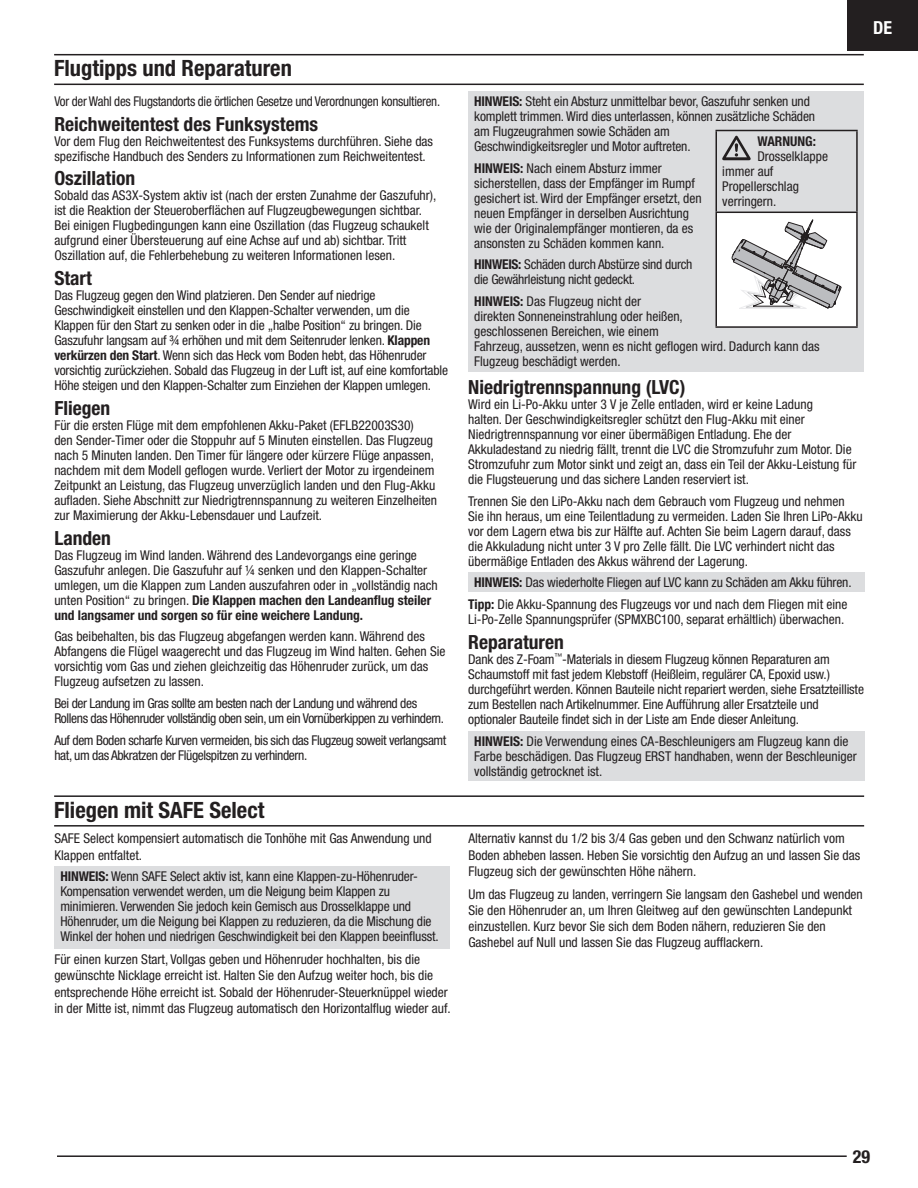
<style>
.page{position:relative;width:918px;height:1188px;background:#fff}
.page>*{position:absolute;margin:0;border:0;box-sizing:border-box;transform-origin:0 0}
.Header_copy{font:700 condensed 22.5px "Helvetica Neue LT Std";color:#231f20}
.subhead{font:700 condensed 19.5px "Helvetica Neue LT Std";color:#231f20}
.t1{font:700 condensed 18px "Helvetica Neue LT Std";color:#fff}
.t2{font:700 condensed 18px "Helvetica Neue LT Std";color:#231f20}
.Body_Text{font:condensed 13.5px/15px "Helvetica Neue LT Std";color:#231f20}
.Numbered_List{font:condensed 13.5px/16.2px "Helvetica Neue LT Std";color:#231f20}
.Body_Text-2{font:condensed 13.5px/15px "Helvetica Neue LT Std";letter-spacing:-.03em;color:#231f20}
.Body_Text-3{font:condensed 13.5px "Helvetica Neue LT Std";letter-spacing:-.02em;color:#231f20;scale:.96 1}
.Body_Text-4{font:condensed 13.5px/15px "Helvetica Neue LT Std";letter-spacing:-.02em;color:#231f20}
.Body{font:condensed 13.5px "Helvetica Neue LT Std";color:#231f20}
.Body-2{font:700 condensed 13.5px "Helvetica Neue LT Std";color:#231f20}
.s1{font-weight:700}
</style>
<div class="page">
<div style="left:847px;top:0;width:71px;height:51px;background:#231f20"></div>
<hr style="left:57px;top:1155px;width:790px;height:2px;background:#231f20">
<div style="left:469px;top:573px;width:396px;height:19px;background:#dcdddf"></div>
<div style="left:468px;top:731px;width:397px;height:49px;background:#dcdddf"></div>
<div style="left:468px;top:92px;width:396px;height:280px;background:#dcdddf"></div>
<hr style="left:54px;top:54px;width:810px;height:1px;background:#231f20">
<hr style="left:54px;top:84px;width:810px;height:1px;background:#231f20">
<div style="left:716px;top:212px;width:141px;height:115px;background:#fff"></div>
<hr style="left:716px;top:130px;width:142px;height:1px;background:#231f20">
<hr style="left:716px;top:131px;width:1px;height:81px;background:#231f20">
<hr style="left:856px;top:131px;width:2px;height:81px;background:#231f20">
<hr style="left:716px;top:212px;width:142px;height:1px;background:#231f20">
<hr style="left:716px;top:213px;width:1px;height:113px;background:#231f20">
<hr style="left:856px;top:213px;width:2px;height:113px;background:#231f20">
<hr style="left:716px;top:326px;width:142px;height:2px;background:#231f20">
<svg style="left:722px;top:136px;width:29px;height:24px"></svg>
<svg style="left:732px;top:219px;width:109px;height:90px"></svg>
<div style="left:54px;top:866px;width:396px;height:83px;background:#dcdddf"></div>
<hr style="left:54px;top:795px;width:810px;height:2px;background:#231f20">
<hr style="left:54px;top:825px;width:810px;height:2px;background:#231f20">
<p class="Header_copy" style="left:54px;top:54px;width:239px">Flugtipps und Reparaturen</p>
<p class="Body_Text-3" style="left:54px;top:93px;width:403px">Vor der Wahl des Flugstandorts die örtlichen Gesetze und Verordnungen konsultieren.</p>
<p class="subhead" style="left:54px;top:112px;width:265px">Reichweitentest des Funksystems</p>
<p class="Body_Text" style="left:54px;top:133px;width:380px">Vor dem Flug den Reichweitentest des Funksystems durchführen. Siehe das spezifische Handbuch des Senders zu Informationen zum Reichweitentest.</p>
<p class="subhead" style="left:54px;top:167px;width:82px">Oszillation</p>
<p class="Body_Text" style="left:54px;top:188px;width:383px">Sobald das AS3X-System aktiv ist (nach der ersten Zunahme der Gaszufuhr), ist die Reaktion der Steueroberflächen auf Flugzeugbewegungen sichtbar.<br>Bei einigen Flugbedingungen kann eine Oszillation (das Flugzeug schaukelt aufgrund einer Übersteuerung auf eine Achse auf und ab) sichtbar. Tritt Oszillation auf, die Fehlerbehebung zu weiteren Informationen lesen.</p>
<p class="subhead" style="left:54px;top:266px;width:39px">Start</p>
<p class="Body_Text" style="left:54px;top:288px;width:395px">Das Flugzeug gegen den Wind platzieren. Den Sender auf niedrige Geschwindigkeit einstellen und den Klappen-Schalter verwenden, um die Klappen für den Start zu senken oder in die „halbe Position“ zu bringen. Die Gaszufuhr langsam auf ¾ erhöhen und mit dem Seitenruder lenken. <span class="s1">Klappen verkürzen den Start</span>. Wenn sich das Heck vom Boden hebt, das Höhenruder vorsichtig zurückziehen. Sobald das Flugzeug in der Luft ist, auf eine komfortable Höhe steigen und den Klappen-Schalter zum Einziehen der Klappen umlegen.</p>
<p class="subhead" style="left:54px;top:396px;width:57px">Fliegen</p>
<p class="Body_Text" style="left:54px;top:418px;width:384px">Für die ersten Flüge mit dem empfohlenen Akku-Paket (EFLB22003S30)<br>den Sender-Timer oder die Stoppuhr auf 5 Minuten einstellen. Das Flugzeug nach 5 Minuten landen. Den Timer für längere oder kürzere Flüge anpassen, nachdem mit dem Modell geflogen wurde. Verliert der Motor zu irgendeinem Zeitpunkt an Leistung, das Flugzeug unverzüglich landen und den Flug-Akku aufladen. Siehe Abschnitt zur Niedrigtrennspannung zu weiteren Einzelheiten zur Maximierung der Akku-Lebensdauer und Laufzeit.</p>
<p class="subhead" style="left:54px;top:526px;width:58px">Landen</p>
<p class="Body_Text" style="left:54px;top:547px;width:385px">Das Flugzeug im Wind landen. Während des Landevorgangs eine geringe Gaszufuhr anlegen. Die Gaszufuhr auf ¼ senken und den Klappen-Schalter umlegen, um die Klappen zum Landen auszufahren oder in „vollständig nach unten Position“ zu bringen. <span class="s1">Die Klappen machen den Landeanflug steiler und langsamer und sorgen so für eine weichere Landung.</span></p>
<p class="Body_Text" style="left:54px;top:629px;width:393px">Gas beibehalten, bis das Flugzeug abgefangen werden kann. Während des Abfangens die Flügel waagerecht und das Flugzeug im Wind halten. Gehen Sie vorsichtig vom Gas und ziehen gleichzeitig das Höhenruder zurück, um das Flugzeug aufsetzen zu lassen.</p>
<p class="Body_Text-2" style="left:54px;top:696px;width:391px">Bei der Landung im Gras sollte am besten nach der Landung und während des<br>Rollens das Höhenruder vollständig oben sein, um ein Vornüberkippen zu verhindern.</p>
<p class="Body_Text-2" style="left:54px;top:733px;width:394px">Auf dem Boden scharfe Kurven vermeiden, bis sich das Flugzeug soweit verlangsamt hat, um das Abkratzen der Flügelspitzen zu verhindern.</p>
<p class="Header_copy" style="left:54px;top:796px;width:212px">Fliegen mit SAFE Select</p>
<p class="Numbered_List" style="left:54px;top:830px;width:379px">SAFE Select kompensiert automatisch die Tonhöhe mit Gas Anwendung und<br>Klappen entfaltet.</p>
<p class="Numbered_List" style="left:60px;top:869px;width:380px;line-height:15px"><span class="s1">HINWEIS:</span> Wenn SAFE Select aktiv ist, kann eine Klappen-zu-Höhenruder-Kompensation verwendet werden, um die Neigung beim Klappen zu minimieren. Verwenden Sie jedoch kein Gemisch aus Drosselklappe und Höhenruder, um die Neigung bei Klappen zu reduzieren, da die Mischung die Winkel der hohen und niedrigen Geschwindigkeit bei den Klappen beeinflusst.</p>
<p class="Numbered_List" style="left:54px;top:951px;width:398px">Für einen kurzen Start, Vollgas geben und Höhenruder hochhalten, bis die gewünschte Nicklage erreicht ist. Halten Sie den Aufzug weiter hoch, bis die entsprechende Höhe erreicht ist. Sobald der Höhenruder-Steuerknüppel wieder in der Mitte ist, nimmt das Flugzeug automatisch den Horizontalflug wieder auf.</p>
<h3 class="t1" style="left:873px;top:17px;width:20px">DE</h3>
<p class="Body_Text" style="left:474px;top:94px;width:343px"><span class="s1">HINWEIS:</span> Steht ein Absturz unmittelbar bevor, Gaszufuhr senken und komplett trimmen. Wird dies unterlassen, können zusätzliche Schäden am Flugzeugrahmen sowie Schäden am<br>Geschwindigkeitsregler und Motor auftreten.</p>
<p class="Body_Text" style="left:474px;top:160px;width:229px"><span class="s1">HINWEIS:</span> Nach einem Absturz immer sicherstellen, dass der Empfänger im Rumpf gesichert ist. Wird der Empfänger ersetzt, den neuen Empfänger in derselben Ausrichtung wie der Originalempfänger montieren, da es ansonsten zu Schäden kommen kann.</p>
<p class="Body_Text-4" style="left:474px;top:257px;width:220px"><span class="s1">HINWEIS:</span> Schäden durch Abstürze sind durch die Gewährleistung nicht gedeckt.</p>
<p class="Body_Text" style="left:474px;top:294px;width:347px"><span class="s1">HINWEIS:</span> Das Flugzeug nicht der<br>direkten Sonneneinstrahlung oder heißen,<br>geschlossenen Bereichen, wie einem<br>Fahrzeug, aussetzen, wenn es nicht geflogen wird. Dadurch kann das Flugzeug beschädigt werden.</p>
<p class="subhead" style="left:468px;top:375px;width:219px">Niedrigtrennspannung (LVC)</p>
<p class="Body_Text" style="left:468px;top:397px;width:390px">Wird ein Li-Po-Akku unter 3 V je Zelle entladen, wird er keine Ladung<br>halten. Der Geschwindigkeitsregler schützt den Flug-Akku mit einer Niedrigtrennspannung vor einer übermäßigen Entladung. Ehe der Akkuladestand zu niedrig fällt, trennt die LVC die Stromzufuhr zum Motor. Die Stromzufuhr zum Motor sinkt und zeigt an, dass ein Teil der Akku-Leistung für die Flugsteuerung und das sichere Landen reserviert ist.</p>
<p class="Body_Text" style="left:468px;top:493px;width:396px">Trennen Sie den LiPo-Akku nach dem Gebrauch vom Flugzeug und nehmen Sie ihn heraus, um eine Teilentladung zu vermeiden. Laden Sie Ihren LiPo-Akku vor dem Lagern etwa bis zur Hälfte auf. Achten Sie beim Lagern darauf, dass die Akkuladung nicht unter 3 V pro Zelle fällt. Die LVC verhindert nicht das übermäßige Entladen des Akkus während der Lagerung.</p>
<p class="Body_Text" style="left:474px;top:575px;width:379px"><span class="s1">HINWEIS:</span> Das wiederholte Fliegen auf LVC kann zu Schäden am Akku führen.</p>
<p class="Body_Text" style="left:468px;top:597px;width:381px"><span class="s1">Tipp:</span> Die Akku-Spannung des Flugzeugs vor und nach dem Fliegen mit eine<br>Li-Po-Zelle Spannungsprüfer (SPMXBC100, separat erhältlich) überwachen.</p>
<p class="subhead" style="left:468px;top:630px;width:97px">Reparaturen</p>
<p class="Body_Text" style="left:468px;top:652px;width:397px">Dank des Z-Foam<sup>™</sup>-Materials in diesem Flugzeug können Reparaturen am Schaumstoff mit fast jedem Klebstoff (Heißleim, regulärer CA, Epoxid usw.) durchgeführt werden. Können Bauteile nicht repariert werden, siehe Ersatzteilliste zum Bestellen nach Artikelnummer. Eine Aufführung aller Ersatzteile und optionaler Bauteile findet sich in der Liste am Ende dieser Anleitung.</p>
<p class="Body_Text" style="left:474px;top:733px;width:384px"><span class="s1">HINWEIS:</span> Die Verwendung eines CA-Beschleunigers am Flugzeug kann die<br>Farbe beschädigen. Das Flugzeug ERST handhaben, wenn der Beschleuniger vollständig getrocknet ist.</p>
<p class="Body-2" style="left:757px;top:133px;width:60px">WARNUNG:</p>
<p class="Body" style="left:757px;top:149px;width:72px">Drosselklappe</p>
<p class="Body" style="left:722px;top:164px;width:53px">immer auf</p>
<p class="Body" style="left:722px;top:179px;width:78px">Propellerschlag</p>
<p class="Body" style="left:722px;top:194px;width:56px">verringern.</p>
<p class="Numbered_List" style="left:468px;top:830px;width:393px">Alternativ kannst du 1/2 bis 3/4 Gas geben und den Schwanz natürlich vom<br>Boden abheben lassen. Heben Sie vorsichtig den Aufzug an und lassen Sie das<br>Flugzeug sich der gewünschten Höhe nähern.</p>
<p class="Numbered_List" style="left:468px;top:886px;width:396px">Um das Flugzeug zu landen, verringern Sie langsam den Gashebel und wenden Sie den Höhenruder an, um Ihren Gleitweg auf den gewünschten Landepunkt einzustellen. Kurz bevor Sie sich dem Boden nähern, reduzieren Sie den Gashebel auf Null und lassen Sie das Flugzeug aufflackern.</p>
<h3 class="t2" style="left:853px;top:1145px;width:19px">29</h3>
</div>
